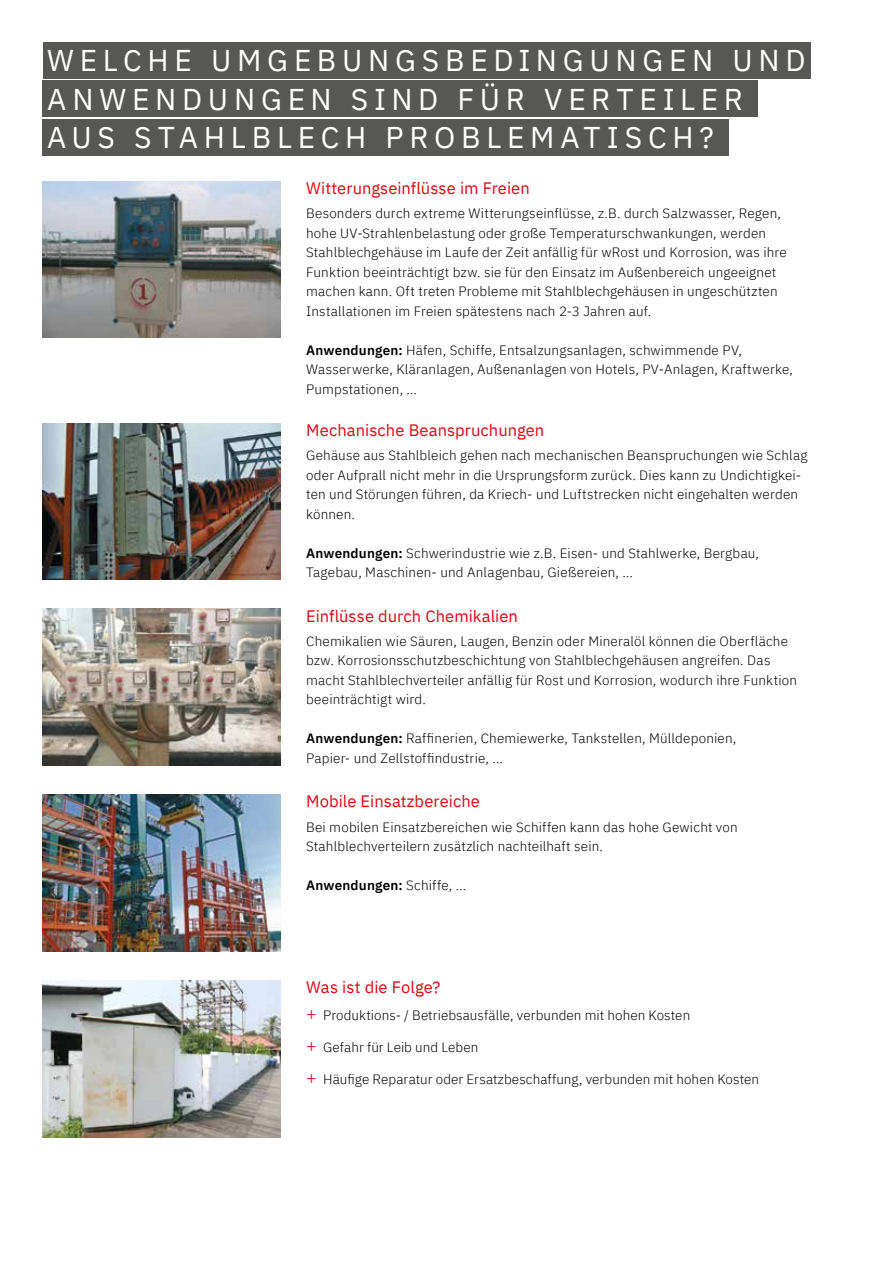
<style>
.page{position:relative;width:893px;height:1263px;background:#fff}
.page>*{position:absolute;margin:0;border:0;box-sizing:border-box;transform-origin:0 0}
.t1{font:30px/38.2px "IBM Plex Sans";letter-spacing:.19em;color:#fff}
.t2{font:16.5px "IBM Plex Sans";letter-spacing:.005em;color:#e30613}
.t3{font:300 13.5px/19.5px "IBM Plex Sans";letter-spacing:.015em;color:#000}
.t4{font:600 13.5px "IBM Plex Sans";letter-spacing:.015em;color:#000}
.s1{font-weight:600}
.s2{font-weight:300}
.s3{font-size:18px;color:#e30613}
</style>
<div class="page">
<hr style="left:892px;top:0;width:1px;height:1263px;background:#f1ece7">
<hr style="left:892px;top:791px;width:1px;height:198px;background:#e4dacf">
<div style="left:43px;top:43px;width:767px;height:36px;background:#575756"></div>
<div style="left:43px;top:81px;width:715px;height:36px;background:#575756"></div>
<div style="left:43px;top:119px;width:686px;height:36px;background:#575756"></div>
<img style="left:43px;top:181px;width:238px;height:157px">
<img style="left:43px;top:423px;width:238px;height:157px">
<img style="left:43px;top:609px;width:238px;height:156px">
<img style="left:43px;top:794px;width:238px;height:157px">
<img style="left:43px;top:980px;width:238px;height:157px">
<h1 class="t1" style="left:47px;top:39px;width:760px">WELCHE UMGEBUNGSBEDINGUNGEN UND<br>ANWENDUNGEN SIND FÜR VERTEILER<br>AUS STAHLBLECH PROBLEMATISCH?</h1>
<p class="t2" style="left:306px;top:176px;width:225px">Witterungseinflüsse im Freien</p>
<p class="t3" style="left:306px;top:203px;width:482px">Besonders durch extreme Witterungseinflüsse, z.B. durch Salzwasser, Regen, hohe UV-Strahlenbelastung oder große Temperaturschwankungen, werden Stahlblechgehäuse im Laufe der Zeit anfällig für wRost und Korrosion, was ihre Funktion beeinträchtigt bzw. sie für den Einsatz im Außenbereich ungeeignet machen kann. Oft treten Probleme mit Stahlblechgehäusen in ungeschützten Installationen im Freien spätestens nach 2-3 Jahren auf.</p>
<p class="t3" style="left:306px;top:339px;width:488px"><span class="s1">Anwendungen:</span> Häfen, Schiffe, Entsalzungsanlagen, schwimmende PV,<br>Wasserwerke, Kläranlagen, Außenanlagen von Hotels, PV-Anlagen, Kraftwerke,<br>Pumpstationen, …</p>
<p class="t2" style="left:306px;top:417px;width:240px">Mechanische Beanspruchungen</p>
<p class="t3" style="left:306px;top:444px;width:503px">Gehäuse aus Stahlbleich gehen nach mechanischen Beanspruchungen wie Schlag oder Aufprall nicht mehr in die Ursprungsform zurück. Dies kann zu Undichtigkei&shy;ten und Störungen führen, da Kriech- und Luftstrecken nicht eingehalten werden können.</p>
<p class="t3" style="left:306px;top:542px;width:454px"><span class="s1">Anwendungen:</span> Schwerindustrie wie z.B. Eisen- und Stahlwerke, Bergbau,<br>Tagebau, Maschinen- und Anlagenbau, Gießereien, …</p>
<p class="t2" style="left:306px;top:603px;width:213px">Einflüsse durch Chemikalien</p>
<p class="t3" style="left:306px;top:630px;width:492px">Chemikalien wie Säuren, Laugen, Benzin oder Mineralöl können die Oberfläche bzw. Korrosionsschutzbeschichtung von Stahlblechgehäusen angreifen. Das macht Stahlblechverteiler anfällig für Rost und Korrosion, wodurch ihre Funktion beeinträchtigt wird.</p>
<p class="t3" style="left:306px;top:728px;width:432px"><span class="s1">Anwendungen:</span> Raffinerien, Chemiewerke, Tankstellen, Mülldeponien,<br>Papier- und Zellstoffindustrie, …</p>
<p class="t2" style="left:306px;top:789px;width:175px">Mobile Einsatzbereiche</p>
<p class="t3" style="left:306px;top:816px;width:433px">Bei mobilen Einsatzbereichen wie Schiffen kann das hohe Gewicht von<br>Stahlblechverteilern zusätzlich nachteilhaft sein.</p>
<p class="t4" style="left:306px;top:875px;width:162px">Anwendungen: <span class="s2">Schiffe, …</span></p>
<p class="t2" style="left:306px;top:975px;width:136px">Was ist die Folge?</p>
<p class="t3" style="left:306px;top:1004px;width:386px"><span class="s3">+</span> Produktions- / Betriebsausfälle, verbunden mit hohen Kosten</p>
<p class="t3" style="left:306px;top:1036px;width:174px"><span class="s3">+</span> Gefahr für Leib und Leben</p>
<p class="t3" style="left:306px;top:1068px;width:454px"><span class="s3">+</span> Häufige Reparatur oder Ersatzbeschaffung, verbunden mit hohen Kosten</p>
</div>
